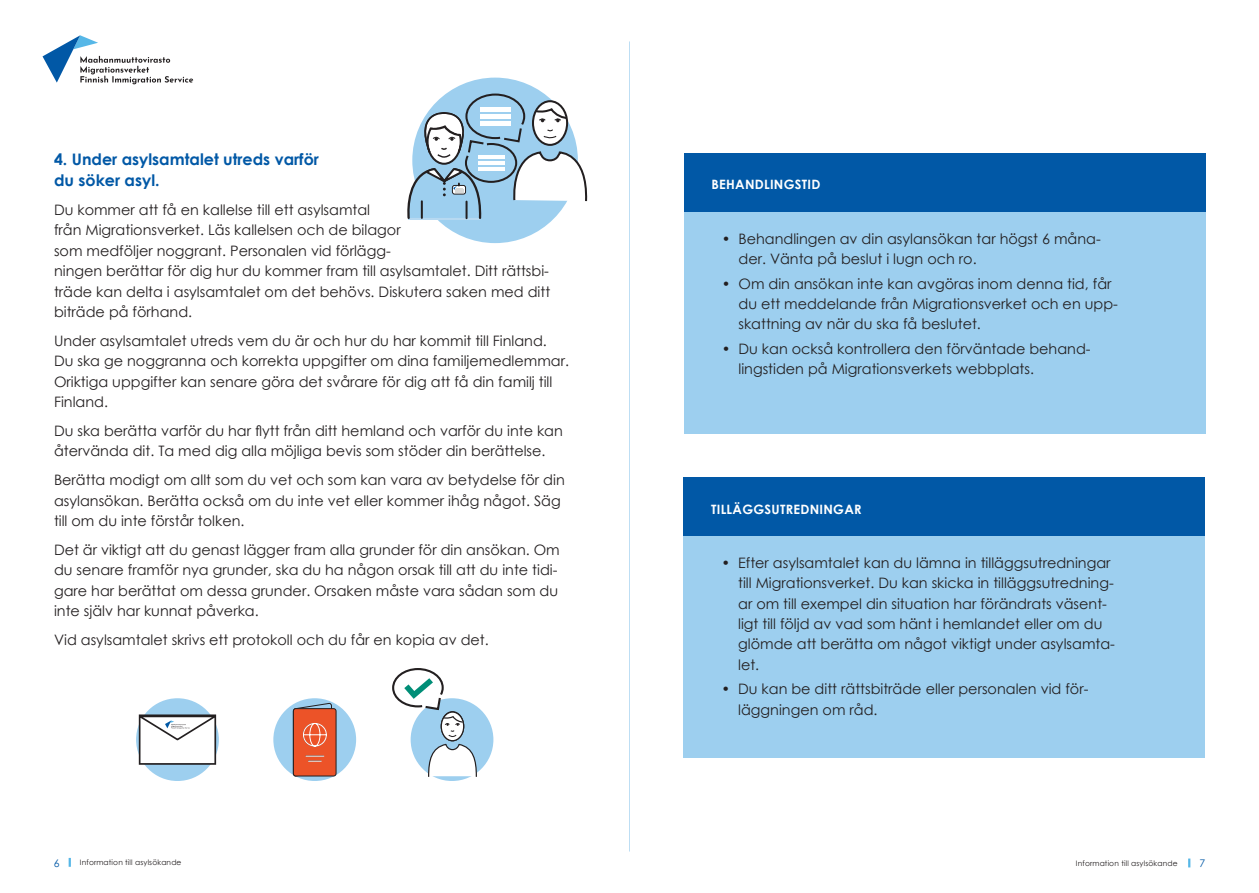
<style>
.page{position:relative;width:1259px;height:893px;background:#fff}
.page>*{position:absolute;margin:0;border:0;box-sizing:border-box;transform-origin:0 0}
.Otsikko_4{font:700 15.9px/21px "Century Gothic";color:#0158a6}
.Leipäteksti{font:14.4px/20.4px "Century Gothic";color:#231f20}
.Otsikko_5{font:700 12.9px "Century Gothic";letter-spacing:.02em;color:#fff}
.t1{font:10.5px "Century Gothic";color:#0158a6}
.t2{font:7.5px "Century Gothic";letter-spacing:.02em;color:#231f20}
</style>
<div class="page">
<svg style="left:69px;top:858px;width:2px;height:9px"></svg>
<svg style="left:1188px;top:858px;width:2px;height:9px"></svg>
<div style="left:412px;top:78px;width:166px;height:165px;background:#9dcfef;border-radius:50%"></div>
<div style="left:684px;top:153px;width:521px;height:59px;background:#0158a6"></div>
<div style="left:684px;top:212px;width:521px;height:221px;background:#9dcfef"></div>
<div style="left:683px;top:477px;width:522px;height:59px;background:#0158a6"></div>
<div style="left:683px;top:536px;width:522px;height:221px;background:#9dcfef"></div>
<svg style="left:43px;top:35px;width:150px;height:49px"></svg>
<hr style="left:629px;top:41px;width:1px;height:810px;background:#bddef4">
<svg style="left:407px;top:93px;width:181px;height:127px"></svg>
<div style="left:273px;top:698px;width:83px;height:83px;background:#9dcfef;border-radius:50%"></div>
<div style="left:136px;top:698px;width:83px;height:83px;background:#9dcfef;border-radius:50%"></div>
<div style="left:411px;top:698px;width:82px;height:83px;background:#9dcfef;border-radius:50%"></div>
<svg style="left:138px;top:714px;width:81px;height:51px;background:#d7d9da"></svg>
<svg style="left:293px;top:703px;width:43px;height:73px;background:#da603f"></svg>
<svg style="left:392px;top:668px;width:85px;height:109px"></svg>
<h4 class="Otsikko_4" style="left:54px;top:148px;width:266px">4. Under asylsamtalet utreds varför du söker asyl.</h4>
<p class="Leipäteksti" style="left:54px;top:199px;width:498px">Du kommer att få en kallelse till ett asylsamtal<br>från Migrationsverket. Läs kallelsen och de bilagor<br>som medföljer noggrant. Personalen vid förlägg-<br>ningen berättar för dig hur du kommer fram till asylsamtalet. Ditt rättsbi&shy;träde kan delta i asylsamtalet om det behövs. Diskutera saken med ditt biträde på förhand.</p>
<p class="Leipäteksti" style="left:54px;top:330px;width:516px">Under asylsamtalet utreds vem du är och hur du har kommit till Finland.<br>Du ska ge noggranna och korrekta uppgifter om dina familjemedlemmar.<br>Oriktiga uppgifter kan senare göra det svårare för dig att få din familj till Finland.</p>
<p class="Leipäteksti" style="left:54px;top:420px;width:510px">Du ska berätta varför du har flytt från ditt hemland och varför du inte kan återvända dit. Ta med dig alla möjliga bevis som stöder din berättelse.</p>
<p class="Leipäteksti" style="left:54px;top:470px;width:512px">Berätta modigt om allt som du vet och som kan vara av betydelse för din asylansökan. Berätta också om du inte vet eller kommer ihåg något. Säg till om du inte förstår tolken.</p>
<p class="Leipäteksti" style="left:54px;top:539px;width:507px">Det är viktigt att du genast lägger fram alla grunder för din ansökan. Om du senare framför nya grunder, ska du ha någon orsak till att du inte tidi&shy;gare har berättat om dessa grunder. Orsaken måste vara sådan som du inte själv har kunnat påverka.</p>
<p class="Leipäteksti" style="left:54px;top:629px;width:436px">Vid asylsamtalet skrivs ett protokoll och du får en kopia av det.</p>
<h5 class="Otsikko_5" style="left:711px;top:175px;width:110px">BEHANDLINGSTID</h5>
<p class="Leipäteksti" style="left:738px;top:228px;width:364px;text-indent:-17px">• Behandlingen av din asylansökan tar högst 6 måna&shy;der. Vänta på beslut i lugn och ro.</p>
<p class="Leipäteksti" style="left:738px;top:273px;width:381px;text-indent:-17px">• Om din ansökan inte kan avgöras inom denna tid, får du ett meddelande från Migrationsverket och en upp&shy;skattning av när du ska få beslutet.</p>
<p class="Leipäteksti" style="left:738px;top:338px;width:354px;text-indent:-17px">• Du kan också kontrollera den förväntade behand&shy;lingstiden på Migrationsverkets webbplats.</p>
<h5 class="Otsikko_5" style="left:711px;top:499px;width:152px">TILLÄGGSUTREDNINGAR</h5>
<p class="Leipäteksti" style="left:738px;top:552px;width:378px;text-indent:-17px">• Efter asylsamtalet kan du lämna in tilläggsutredningar till Migrationsverket. Du kan skicka in tilläggsutredning&shy;ar om till exempel din situation har förändrats väsent&shy;ligt till följd av vad som hänt i hemlandet eller om du glömde att berätta om något viktigt under asylsamta&shy;let.</p>
<p class="Leipäteksti" style="left:738px;top:679px;width:352px;text-indent:-17px">• Du kan be ditt rättsbiträde eller personalen vid för&shy;läggningen om råd.</p>
<p class="t1" style="left:54px;top:856px;width:7px">6</p>
<p class="t2" style="left:80px;top:857px;width:103px">Information till asylsökande</p>
<p class="t2" style="left:1076px;top:858px;width:103px">Information till asylsökande</p>
<p class="t1" style="left:1199px;top:856px;width:7px">7</p>
</div>
